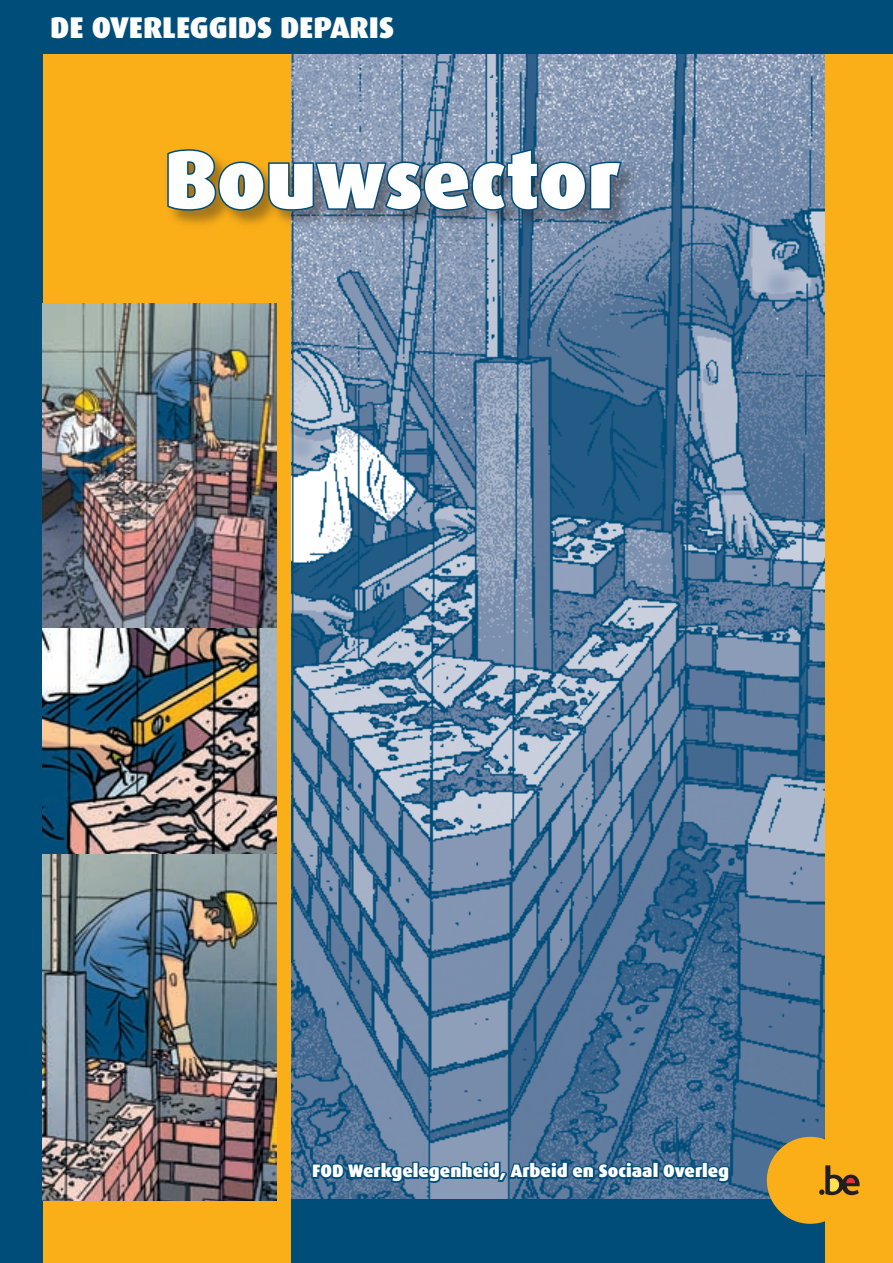
<style>
.page{position:relative;width:893px;height:1263px;background:#fff}
.page>*{position:absolute;margin:0;border:0;box-sizing:border-box;transform-origin:0 0}
.t1{font:900 82.5px "Dax";color:#fff}
.t2{font:900 30px "Dax";color:#fff}
.t3{font:900 18px "Dax";color:#fff}
</style>
<div class="page">
<img style="left:291px;top:54px;width:534px;height:1145px">
<div style="left:0;top:1199px;width:893px;height:64px;background:#014d7a"></div>
<div style="left:825px;top:0;width:68px;height:1263px;background:#faaf18"></div>
<div style="left:767px;top:1137px;width:87px;height:87px;background:#faaf18;border-radius:50%"></div>
<svg style="left:819px;top:1165px;width:41px;height:30px"></svg>
<svg style="left:310px;top:1157px;width:421px;height:28px;background:#30658c"></svg>
<div style="left:43px;top:0;width:248px;height:1263px;background:#faaf18"></div>
<div style="left:164px;top:147px;width:476px;height:83px;background:#231f20;opacity:.4"></div>
<svg style="left:166px;top:147px;width:457px;height:65px;background:#6d7a77"></svg>
<div style="left:0;top:0;width:43px;height:1263px;background:#014d7a"></div>
<div style="left:0;top:0;width:893px;height:54px;background:#014d7a"></div>
<img style="left:43px;top:303px;width:233px;height:325px">
<img style="left:43px;top:628px;width:233px;height:572px">
<h2 class="t2" style="left:50px;top:11px;width:345px">De overleggids DEPARIS</h2>
<h1 class="t1" style="left:164px;top:132px;width:457px">Bouwsector</h1>
<p class="t3" style="left:312px;top:1161px;width:419px">FOD Werkgelegenheid, Arbeid en Sociaal Overleg</p>
</div>
